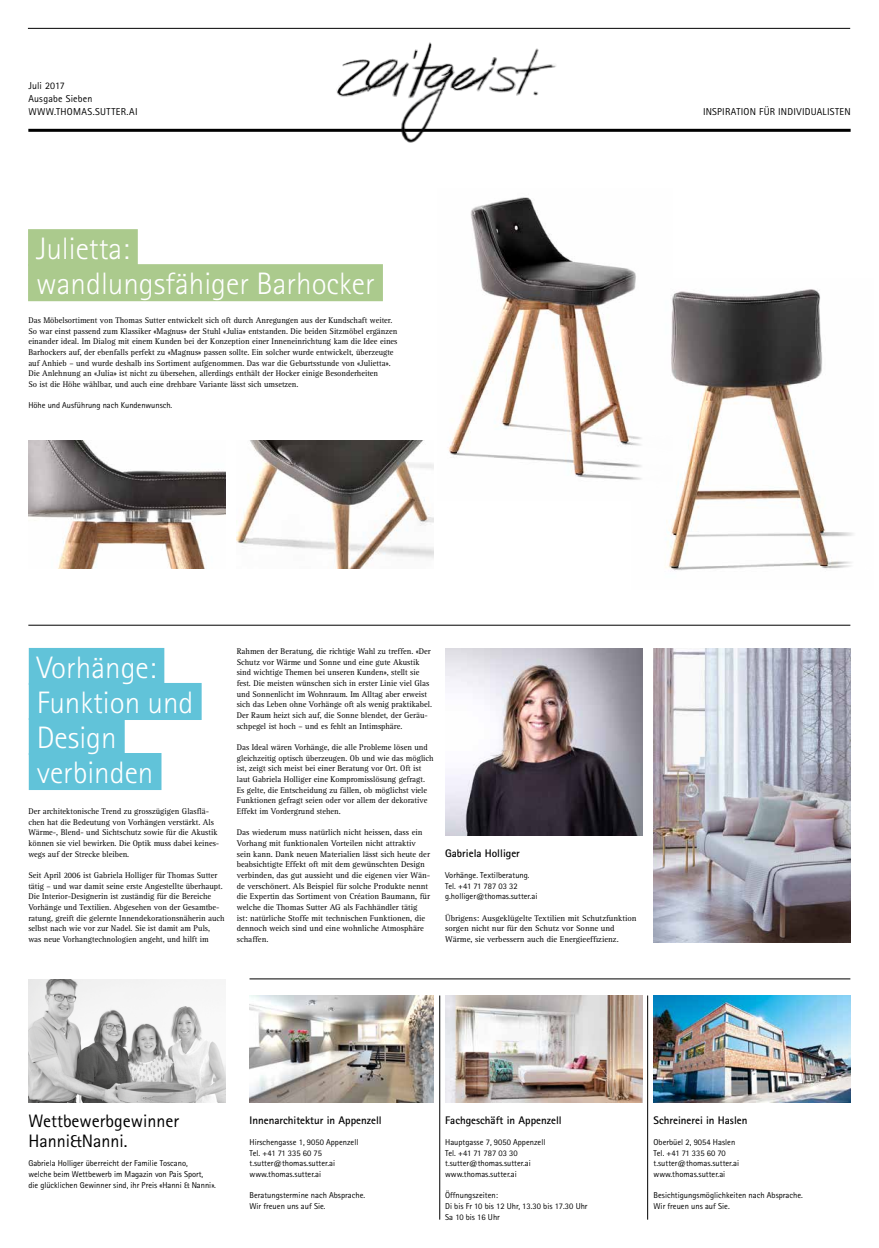
<style>
.page{position:relative;width:879px;height:1248px;background:#fff}
.page>*{position:absolute;margin:0;border:0;box-sizing:border-box;transform-origin:0 0}
.t1{font:300 31px/35px "Rotis Sans Serif";color:#fff}
.t2{font:18px/20px "Rotis Sans Serif";color:#000}
.t3{font:700 11px "Rotis Sans Serif";color:#000}
.t4{font:10px/13px "Rotis Sans Serif";letter-spacing:.02em;color:#000}
.t5{font:8.5px/10.7px "Rotis Serif";color:#000}
.t6{font:8.5px/10.7px "Rotis Sans Serif";color:#000}
</style>
<div class="page">
<img style="left:665px;top:289px;width:188px;height:282px">
<div style="left:28px;top:229px;width:110px;height:37px;background:#abca8d"></div>
<div style="left:28px;top:264px;width:355px;height:37px;background:#abca8d"></div>
<hr style="left:249px;top:978px;width:601px;height:1px;background:#000">
<hr style="left:28px;top:624px;width:822px;height:1px;background:#000">
<img style="left:249px;top:995px;width:185px;height:107px">
<img style="left:445px;top:995px;width:197px;height:107px">
<img style="left:653px;top:995px;width:197px;height:107px">
<hr style="left:439px;top:995px;width:1px;height:224px;background:#000">
<hr style="left:647px;top:995px;width:1px;height:224px;background:#000">
<hr style="left:28px;top:28px;width:822px;height:1px;background:#000">
<hr style="left:28px;top:129px;width:822px;height:3px;background:#000">
<img style="left:331px;top:42px;width:228px;height:101px">
<div style="left:29px;top:648px;width:135px;height:37px;background:#61c3d9"></div>
<div style="left:29px;top:683px;width:173px;height:37px;background:#61c3d9"></div>
<div style="left:29px;top:718px;width:96px;height:37px;background:#61c3d9"></div>
<div style="left:29px;top:753px;width:132px;height:37px;background:#61c3d9"></div>
<img style="left:653px;top:648px;width:197px;height:294px">
<img style="left:445px;top:648px;width:197px;height:187px">
<img style="left:237px;top:440px;width:197px;height:128px">
<img style="left:28px;top:440px;width:197px;height:128px">
<img style="left:448px;top:197px;width:225px;height:303px">
<img style="left:28px;top:979px;width:197px;height:123px">
<p class="t4" style="left:28px;top:79px;width:111px">Juli 2017<br>Ausgabe Sieben<br>WWW.THOMAS.SUTTER.AI</p>
<h1 class="t1" style="left:36px;top:231px;width:340px">Julietta:<br>wandlungsfähiger Barhocker</h1>
<p class="t5" style="left:28px;top:315px;width:371px">Das Möbelsortiment von Thomas Sutter entwickelt sich oft durch Anregungen aus der Kundschaft weiter.<br>So war einst passend zum Klassiker «Magnus» der Stuhl «Julia» entstanden. Die beiden Sitzmöbel ergänzen einander ideal. Im Dialog mit einem Kunden bei der Konzeption einer Inneneinrichtung kam die Idee eines Barhockers auf, der ebenfalls perfekt zu «Magnus» passen sollte. Ein solcher wurde entwickelt, überzeugte auf Anhieb – und wurde deshalb ins Sortiment aufgenommen. Das war die Geburtsstunde von «Julietta».<br>Die Anlehnung an «Julia» ist nicht zu übersehen, allerdings enthält der Hocker einige Besonderheiten<br>So ist die Höhe wählbar, und auch eine drehbare Variante lässt sich umsetzen.</p>
<p class="t6" style="left:28px;top:400px;width:145px">Höhe und Ausführung nach Kundenwunsch.</p>
<p class="t4" style="left:703px;top:105px;width:149px">INSPIRATION FÜR INDIVIDUALISTEN</p>
<h1 class="t1" style="left:37px;top:649px;width:158px">Vorhänge:<br>Funktion und<br>Design verbinden</h1>
<p class="t5" style="left:28px;top:806px;width:192px">Der architektonische Trend zu grosszügigen Glasflä&shy;chen hat die Bedeutung von Vorhängen verstärkt. Als Wärme-, Blend- und Sichtschutz sowie für die Akustik können sie viel bewirken. Die Optik muss dabei keines&shy;wegs auf der Strecke bleiben.</p>
<p class="t5" style="left:28px;top:870px;width:198px">Seit April 2006 ist Gabriela Holliger für Thomas Sutter tätig – und war damit seine erste Angestellte überhaupt.<br>Die Interior-Designerin ist zuständig für die Bereiche Vorhänge und Textilien. Abgesehen von der Gesamtbe&shy;ratung, greift die gelernte Innendekorationsnäherin auch selbst nach wie vor zur Nadel. Sie ist damit am Puls, was neue Vorhangtechnologien angeht, und hilft im</p>
<p class="t5" style="left:237px;top:646px;width:197px">Rahmen der Beratung, die richtige Wahl zu treffen. «Der Schutz vor Wärme und Sonne und eine gute Akustik sind wichtige Themen bei unseren Kunden», stellt sie fest. Die meisten wünschen sich in erster Linie viel Glas und Sonnenlicht im Wohnraum. Im Alltag aber erweist sich das Leben ohne Vorhänge oft als wenig praktikabel.<br>Der Raum heizt sich auf, die Sonne blendet, der Geräu&shy;schpegel ist hoch – und es fehlt an Intimsphäre.</p>
<p class="t5" style="left:237px;top:742px;width:198px">Das Ideal wären Vorhänge, die alle Probleme lösen und gleichzeitig optisch überzeugen. Ob und wie das möglich ist, zeigt sich meist bei einer Beratung vor Ort. Oft ist laut Gabriela Holliger eine Kompromisslösung gefragt.<br>Es gelte, die Entscheidung zu fällen, ob möglichst viele Funktionen gefragt seien oder vor allem der dekorative Effekt im Vordergrund stehen.</p>
<p class="t5" style="left:237px;top:827px;width:195px">Das wiederum muss natürlich nicht heissen, dass ein Vorhang mit funktionalen Vorteilen nicht attraktiv sein kann. Dank neuen Materialien lässt sich heute der beabsichtigte Effekt oft mit dem gewünschten Design verbinden, das gut aussieht und die eigenen vier Wän&shy;de verschönert. Als Beispiel für solche Produkte nennt die Expertin das Sortiment von Création Baumann, für welche die Thomas Sutter AG als Fachhändler tätig ist: natürliche Stoffe mit technischen Funktionen, die dennoch weich sind und eine wohnliche Atmosphäre schaffen.</p>
<p class="t3" style="left:445px;top:846px;width:76px">Gabriela Holliger</p>
<p class="t6" style="left:445px;top:869px;width:94px">Vorhänge. Textilberatung.<br>Tel. +41 71 787 03 32 g.holliger@thomas.sutter.ai</p>
<p class="t5" style="left:445px;top:912px;width:193px">Übrigens: Ausgeklügelte Textilien mit Schutzfunktion sorgen nicht nur für den Schutz vor Sonne und<br>Wärme, sie verbessern auch die Energieeffizienz.</p>
<h2 class="t2" style="left:28px;top:1110px;width:152px">Wettbewerbgewinner<br>Hanni&amp;Nanni.</h2>
<p class="t6" style="left:28px;top:1157px;width:189px">Gabriela Holliger überreicht der Familie Toscano,<br>welche beim Wettbewerb im Magazin von Pais Sport,<br>die glücklichen Gewinner sind, ihr Preis «Hanni &amp; Nanni».</p>
<p class="t3" style="left:249px;top:1112px;width:134px">Innenarchitektur in Appenzell</p>
<p class="t6" style="left:249px;top:1136px;width:110px">Hirschengasse 1, 9050 Appenzell<br>Tel. +41 71 335 60 75 t.sutter@thomas.sutter.ai www.thomas.sutter.ai</p>
<p class="t6" style="left:249px;top:1189px;width:117px">Beratungstermine nach Absprache.<br>Wir freuen uns auf Sie.</p>
<p class="t3" style="left:445px;top:1112px;width:118px">Fachgeschäft in Appenzell</p>
<p class="t6" style="left:445px;top:1136px;width:102px">Hauptgasse 7, 9050 Appenzell<br>Tel. +41 71 787 03 30 t.sutter@thomas.sutter.ai www.thomas.sutter.ai</p>
<p class="t6" style="left:445px;top:1189px;width:144px">Öffnungszeiten:<br>Di bis Fr 10 bis 12 Uhr, 13.30 bis 17.30 Uhr<br>Sa 10 bis 16 Uhr</p>
<p class="t3" style="left:653px;top:1112px;width:95px">Schreinerei in Haslen</p>
<p class="t6" style="left:653px;top:1136px;width:87px">Oberbüel 2, 9054 Haslen<br>Tel. +41 71 335 60 70 t.sutter@thomas.sutter.ai www.thomas.sutter.ai</p>
<p class="t6" style="left:653px;top:1189px;width:151px">Besichtigungsmöglichkeiten nach Absprache.<br>Wir freuen uns auf Sie.</p>
</div>
